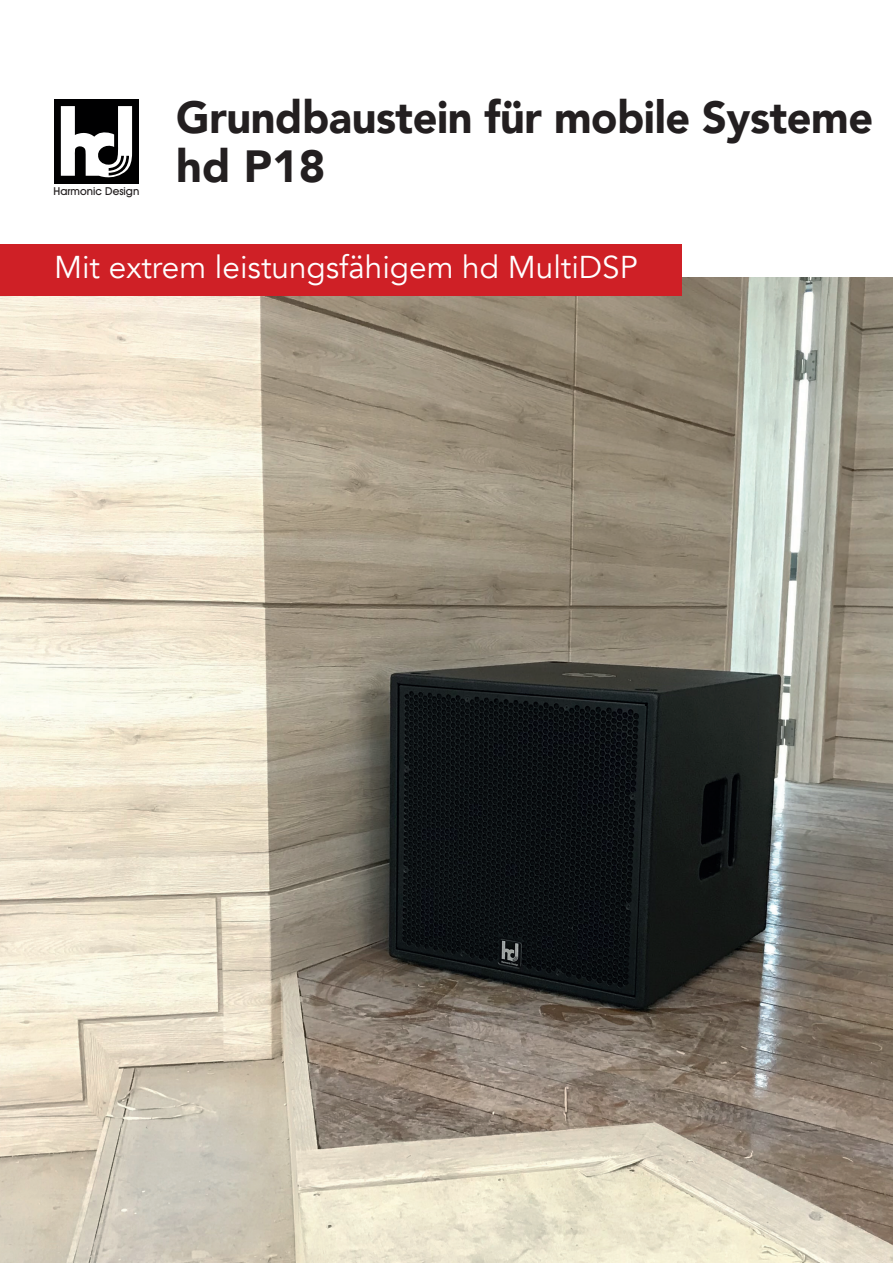
<style>
.page{position:relative;width:893px;height:1263px;background:#fff}
.page>*{position:absolute;margin:0;border:0;box-sizing:border-box;transform-origin:0 0}
.t1{font:900 45px/49.5px "Avenir";letter-spacing:-.01em;color:#231f20;scale:.96 1}
.t2{font:31.5px "Avenir";color:#fff}
.t3{font:500 10.95px "Avant Garde IT Cby BT";color:#231f20}
</style>
<div class="page">
<img style="left:0;top:277px;width:893px;height:986px">
<div style="left:54px;top:99px;width:85px;height:84px;background:#000001"></div>
<svg style="left:61px;top:106px;width:71px;height:72px"></svg>
<div style="left:0;top:244px;width:681px;height:51px;background:#cf2026"></div>
<p class="t3" style="left:54px;top:184px;width:87px">Harmonic Design</p>
<h1 class="t1" style="left:176px;top:91px;width:727px">Grundbaustein für mobile Systeme hd P18</h1>
<p class="t2" style="left:54px;top:248px;width:585px">Mit extrem leistungsfähigem hd MultiDSP</p>
</div>
